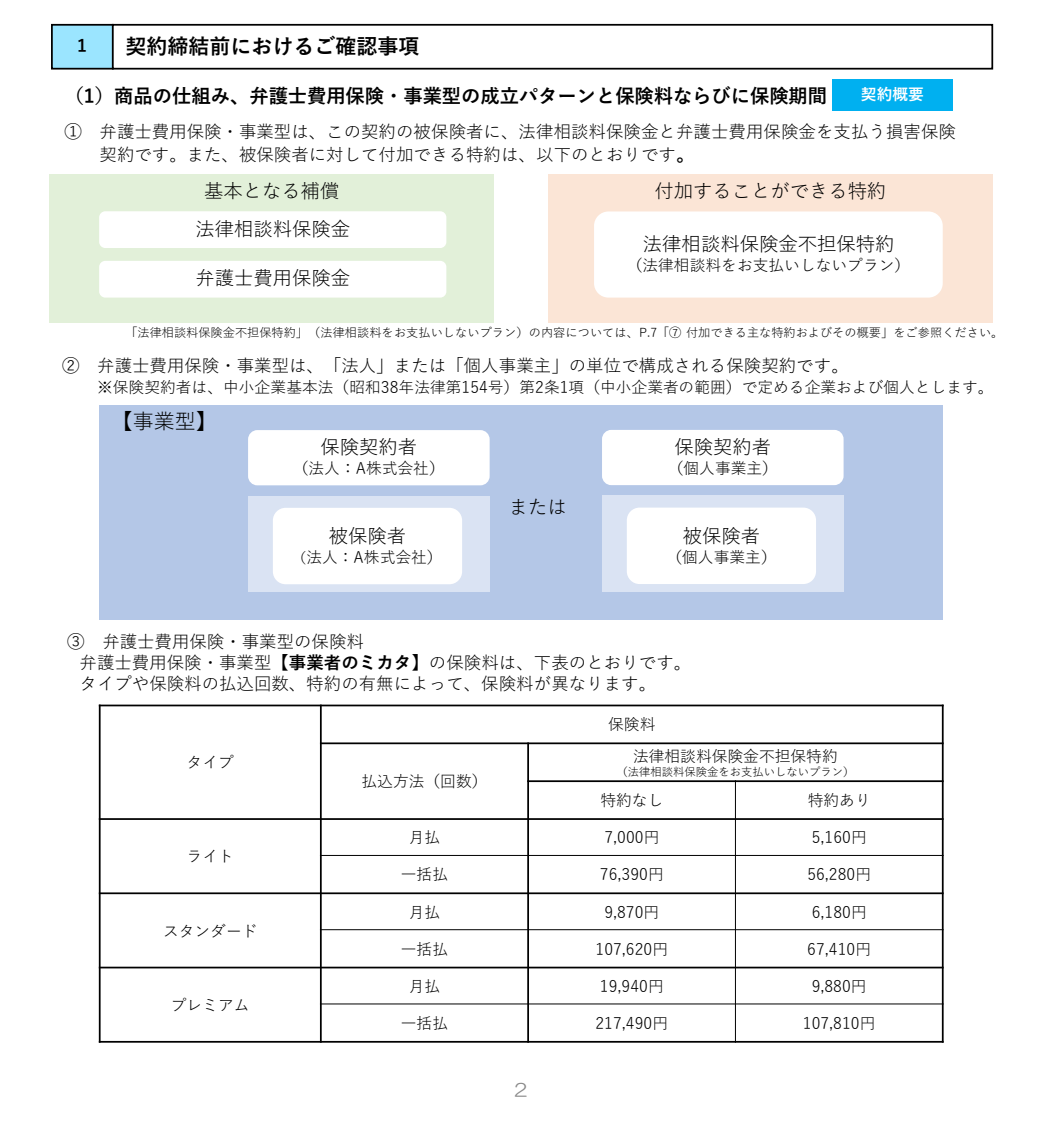
<style>
.page{position:relative;width:1042px;height:1141px;background:#fff}
.page>*{position:absolute;margin:0;border:0;box-sizing:border-box;transform-origin:0 0}
.t1{font:700 21px "Yu Gothic";color:#000}
.t2{font:21px "Yu Gothic";color:#000}
.t3{font:19.43px "Yu Gothic";color:#000}
.t4{font:19.25px "Yu Gothic";color:#000}
.t5{font:700 19.25px "Yu Gothic";color:#000}
.t6{font:17.5px/21.2px "Yu Gothic";color:#000}
.t7{font:17.5px "HG Maru Gothic MPRO";color:#898989}
.t8{font:700 17.5px "Yu Gothic";color:#000}
.t9{font:15.75px "Yu Gothic";color:#000}
.t10{font:700 15.75px "Yu Gothic";color:#fff}
.t11{font:12.25px "Yu Gothic";color:#000}
.t12{font:11.38px "Yu Gothic";color:#000}
.s1{font-weight:700;font-size:19.25px}
.s2{font-size:14px}
.s3{font-weight:700}
</style>
<div class="page">
<div style="left:52px;top:25px;width:61px;height:44px;background:#9be5ff"></div>
<div style="left:51px;top:24px;width:63px;height:46px;border:2px solid #000"></div>
<div style="left:112px;top:24px;width:881px;height:46px;border:2px solid #000"></div>
<div style="left:832px;top:79px;width:120px;height:31px;background:#00b0f0"></div>
<div style="left:50px;top:174px;width:444px;height:149px;background:#e2f0d9"></div>
<div style="left:548px;top:174px;width:444px;height:149px;background:#fbe5d6"></div>
<div style="left:99px;top:211px;width:347px;height:37px;background:#fff;border-radius:6px"></div>
<div style="left:99px;top:261px;width:347px;height:37px;background:#fff;border-radius:6px"></div>
<div style="left:594px;top:211px;width:348px;height:87px;background:#fff;border-radius:14px"></div>
<div style="left:99px;top:405px;width:843px;height:215px;background:#b4c7e7"></div>
<div style="left:248px;top:430px;width:242px;height:55px;background:#fff;border-radius:9px"></div>
<div style="left:248px;top:496px;width:242px;height:96px;background:#dae3f3"></div>
<div style="left:273px;top:508px;width:189px;height:76px;background:#fff;border-radius:13px"></div>
<div style="left:602px;top:430px;width:241px;height:55px;background:#fff;border-radius:9px"></div>
<div style="left:602px;top:496px;width:241px;height:96px;background:#dae3f3"></div>
<div style="left:627px;top:508px;width:189px;height:76px;background:#fff;border-radius:13px"></div>
<hr style="left:320px;top:705px;width:2px;height:338px;background:#000">
<hr style="left:527px;top:742px;width:2px;height:301px;background:#000">
<hr style="left:735px;top:780px;width:1px;height:263px;background:#000">
<hr style="left:320px;top:742px;width:623px;height:2px;background:#000">
<hr style="left:527px;top:780px;width:416px;height:2px;background:#000">
<hr style="left:99px;top:818px;width:844px;height:2px;background:#000">
<hr style="left:320px;top:855px;width:623px;height:1px;background:#000">
<hr style="left:99px;top:892px;width:844px;height:2px;background:#000">
<hr style="left:320px;top:929px;width:623px;height:1px;background:#000">
<hr style="left:99px;top:967px;width:844px;height:1px;background:#000">
<hr style="left:320px;top:1003px;width:623px;height:1px;background:#000">
<hr style="left:99px;top:705px;width:2px;height:338px;background:#000">
<hr style="left:942px;top:705px;width:1px;height:338px;background:#000">
<hr style="left:99px;top:705px;width:844px;height:1px;background:#000">
<hr style="left:99px;top:1041px;width:844px;height:2px;background:#000">
<p class="t8" style="left:77px;top:36px;width:11px">1</p>
<h1 class="t1" style="left:125px;top:34px;width:295px">契約締結前におけるご確認事項</h1>
<p class="t5" style="left:64px;top:85px;width:764px">（1）商品の仕組み、弁護士費用保険・事業型の成立パターンと保険料ならびに保険期間</p>
<p class="t10" style="left:861px;top:85px;width:65px">契約概要</p>
<p class="t6" style="left:100px;top:119px;width:858px;line-height:22.4px;text-indent:-35px">① 弁護士費用保険・事業型は、この契約の被保険者に、法律相談料保険金と弁護士費用保険金を支払う損害保険契約です。また、被保険者に対して付加できる特約は、以下のとおりです<span class="s1">。</span></p>
<p class="t4" style="left:204px;top:173px;width:137px">基本となる補償</p>
<p class="t4" style="left:654px;top:173px;width:233px">付加することができる特約</p>
<p class="t4" style="left:195px;top:211px;width:156px">法律相談料保険金</p>
<p class="t4" style="left:195px;top:261px;width:156px">弁護士費用保険金</p>
<p class="t3" style="left:643px;top:226px;width:253px">法律相談料保険金不担保特約</p>
<p class="t9" style="left:627px;top:251px;width:285px">（法律相談料をお支払いしないプラン）</p>
<p class="t11" style="left:125px;top:321px;width:879px">「法律相談料保険金不担保特約」（法律相談料をお支払いしないプラン）の内容については、P.7「⑦ 付加できる主な特約およびその概要」をご参照ください。</p>
<p class="t6" style="left:62px;top:353px;width:788px">② 弁護士費用保険・事業型は、「法人」または「個人事業主」の単位で構成される保険契約です。</p>
<p class="t9" style="left:97px;top:373px;width:898px">※保険契約者は、中小企業基本法（昭和38年法律第154号）第2条1項（中小企業者の範囲）で定める企業および個人とします。</p>
<h1 class="t2" style="left:112px;top:402px;width:107px">【事業型】</h1>
<p class="t4" style="left:320px;top:430px;width:98px">保険契約者</p>
<p class="t9" style="left:293px;top:454px;width:154px">（法人：A株式会社）</p>
<p class="t4" style="left:329px;top:518px;width:79px">被保険者</p>
<p class="t9" style="left:292px;top:542px;width:152px"><span class="s2">（</span>法人：A株式会社）</p>
<p class="t4" style="left:509px;top:489px;width:59px">または</p>
<p class="t4" style="left:674px;top:429px;width:98px">保険契約者</p>
<p class="t9" style="left:668px;top:454px;width:112px">（個人事業主）</p>
<p class="t4" style="left:683px;top:518px;width:79px">被保険者</p>
<p class="t9" style="left:666px;top:542px;width:112px">（個人事業主）</p>
<p class="t6" style="left:80px;top:628px;width:613px;text-indent:-12px">③ 弁護士費用保険・事業型の保険料<br>弁護士費用保険・事業型【<span class="s3">事業者のミカタ</span>】の保険料は、下表のとおりです。タイプや保険料の払込回数、特約の有無によって、保険料が異なります。</p>
<p class="t9" style="left:187px;top:748px;width:49px">タイプ</p>
<p class="t9" style="left:187px;top:842px;width:49px">ライト</p>
<p class="t9" style="left:163px;top:916px;width:96px">スタンダード</p>
<p class="t9" style="left:171px;top:990px;width:80px">プレミアム</p>
<p class="t9" style="left:361px;top:767px;width:127px">払込方法（回数）</p>
<p class="t9" style="left:608px;top:710px;width:49px">保険料</p>
<p class="t9" style="left:633px;top:741px;width:206px">法律相談料保険金不担保特約</p>
<p class="t12" style="left:616px;top:762px;width:240px">（法律相談料保険金をお支払いしないプラン）</p>
<p class="t9" style="left:600px;top:786px;width:64px">特約なし</p>
<p class="t9" style="left:808px;top:786px;width:64px">特約あり</p>
<p class="t9" style="left:409px;top:823px;width:33px">月払</p>
<p class="t9" style="left:604px;top:823px;width:57px">7,000円</p>
<p class="t9" style="left:812px;top:823px;width:57px">5,160円</p>
<p class="t9" style="left:401px;top:860px;width:49px">一括払</p>
<p class="t9" style="left:600px;top:860px;width:65px">76,390円</p>
<p class="t9" style="left:807px;top:860px;width:65px">56,280円</p>
<p class="t9" style="left:409px;top:897px;width:33px">月払</p>
<p class="t9" style="left:604px;top:897px;width:57px">9,870円</p>
<p class="t9" style="left:812px;top:897px;width:57px">6,180円</p>
<p class="t9" style="left:401px;top:934px;width:49px">一括払</p>
<p class="t9" style="left:595px;top:934px;width:74px">107,620円</p>
<p class="t9" style="left:807px;top:934px;width:65px">67,410円</p>
<p class="t9" style="left:409px;top:971px;width:33px">月払</p>
<p class="t9" style="left:600px;top:971px;width:65px">19,940円</p>
<p class="t9" style="left:812px;top:971px;width:57px">9,880円</p>
<p class="t9" style="left:401px;top:1009px;width:49px">一括払</p>
<p class="t9" style="left:595px;top:1009px;width:74px">217,490円</p>
<p class="t9" style="left:803px;top:1009px;width:74px">107,810円</p>
<p class="t7" style="left:514px;top:1081px;width:14px">2</p>
</div>
